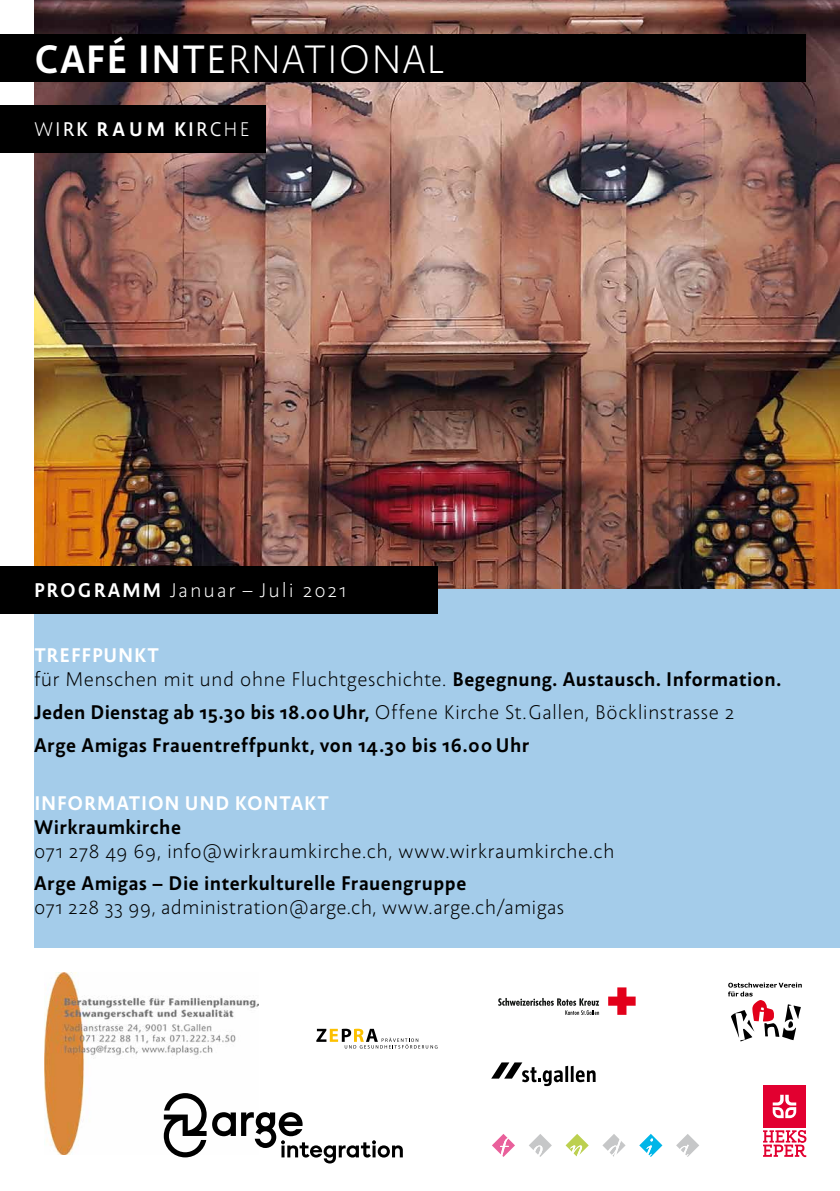
<style>
.page{position:relative;width:840px;height:1191px;background:#fff}
.page>*{position:absolute;margin:0;border:0;box-sizing:border-box;transform-origin:0 0}
.t1{font:300 40px "abc Alena";letter-spacing:.015em;color:#fff}
.t2{font:300 20px/24px "abc Alena";letter-spacing:.02em;color:#000}
.t3{font:700 20px/32.4px "abc Alena";letter-spacing:.025em;color:#000}
.t4{font:700 20px "abc Alena";letter-spacing:.04em;color:#fff}
.t5{font:300 20px "abc Alena";letter-spacing:.1em;color:#fff}
.s1{font-weight:700}
.s2{font-weight:600}
.s3{font-weight:500}
.s4{font-weight:400}
.s5{font-weight:300}
.s6{font-weight:700;color:#fff}
</style>
<div class="page">
<img style="left:34px;top:0;width:805px;height:590px">
<div style="left:34px;top:590px;width:805px;height:358px;background:#a4ccea"></div>
<img style="left:44px;top:972px;width:214px;height:182px">
<div style="left:762px;top:1085px;width:43px;height:42px;background:#e20030"></div>
<svg style="left:772px;top:1094px;width:23px;height:24px"></svg>
<svg style="left:763px;top:1130px;width:43px;height:27px"></svg>
<svg style="left:608px;top:987px;width:27px;height:27px"></svg>
<svg style="left:498px;top:998px;width:100px;height:17px"></svg>
<svg style="left:316px;top:1028px;width:121px;height:20px"></svg>
<hr style="left:565px;top:1065px;width:3px;height:17px;background:#000">
<hr style="left:570px;top:1065px;width:3px;height:17px;background:#000">
<svg style="left:575px;top:1070px;width:20px;height:12px"></svg>
<svg style="left:491px;top:1062px;width:71px;height:24px"></svg>
<svg style="left:492px;top:1134px;width:22px;height:23px"></svg>
<svg style="left:529px;top:1134px;width:22px;height:23px"></svg>
<svg style="left:565px;top:1134px;width:23px;height:23px"></svg>
<svg style="left:602px;top:1134px;width:23px;height:23px"></svg>
<svg style="left:639px;top:1134px;width:23px;height:23px"></svg>
<svg style="left:676px;top:1134px;width:23px;height:23px"></svg>
<svg style="left:728px;top:982px;width:73px;height:59px"></svg>
<svg style="left:164px;top:1093px;width:238px;height:70px"></svg>
<div style="left:0;top:34px;width:805px;height:47px;background:#000"></div>
<div style="left:0;top:105px;width:265px;height:48px;background:#000"></div>
<div style="left:0;top:566px;width:437px;height:47px;background:#000"></div>
<h1 class="t1" style="left:35px;top:32px;width:410px"><span class="s1">CAFÉ I</span><span class="s2">N</span><span class="s3">T</span><span class="s4">E</span>RNATIONAL</h1>
<p class="t4" style="left:34px;top:115px;width:217px"><span class="s5">W</span><span class="s4">I</span><span class="s3">R</span><span class="s2">K</span> RAUM K<span class="s2">I</span><span class="s3">R</span><span class="s4">C</span><span class="s5">HE</span></p>
<p class="t5" style="left:34px;top:577px;width:313px"><span class="s1">PROGRAMM</span> Januar – Juli 2021</p>
<p class="t2" style="left:34px;top:643px;width:748px"><span class="s6">TREFFPUNKT<br></span>für Menschen mit und ohne Fluchtgeschichte. <span class="s1">Begegnung. Austausch. Information.</span></p>
<p class="t3" style="left:34px;top:695px;width:701px">Jeden Dienstag ab 15.30 bis 18.00Uhr, <span class="s5">Offene Kirche St.Gallen, Böcklinstrasse 2<br></span>Arge Amigas Frauentreffpunkt, von 14.30 bis 16.00Uhr</p>
<p class="t4" style="left:34px;top:788px;width:296px">INFORMATION UND KONTAKT</p>
<p class="t3" style="left:34px;top:809px;width:148px">Wirkraumkirche</p>
<p class="t2" style="left:34px;top:838px;width:581px">071 278 49 69, info@wirkraumkirche.ch, www.wirkraumkirche.ch</p>
<p class="t3" style="left:34px;top:866px;width:433px">Arge Amigas – Die interkulturelle Frauengruppe</p>
<p class="t2" style="left:34px;top:894px;width:531px">071 228 33 99, administration@arge.ch, www.arge.ch/amigas</p>
</div>
